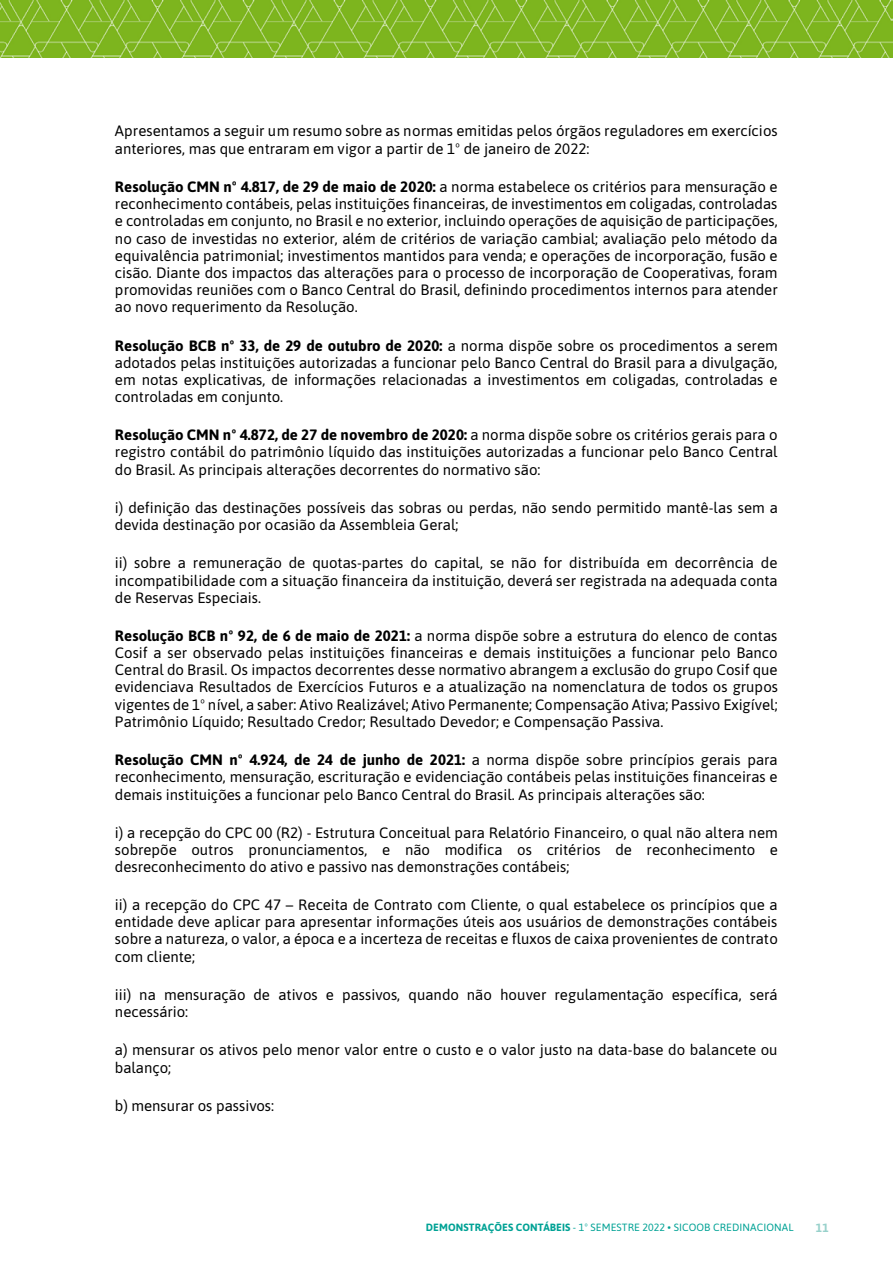
<style>
.page{position:relative;width:893px;height:1263px;background:#fff}
.page>*{position:absolute;margin:0;border:0;box-sizing:border-box;transform-origin:0 0}
.t1{font:15px/17.2px "Asap";color:#000;text-align:justify}
.t2{font:700 12px "Asap";color:#98d1cb}
.t3{font:10.5px "Asap";letter-spacing:.01em;color:#00a295}
.s1{font-weight:700}
</style>
<div class="page">
<img style="left:0;top:0;width:893px;height:57px">
<p class="t1" style="left:115px;top:122px;width:664px">Apresentamos a seguir um resumo sobre as normas emitidas pelos órgãos reguladores em exercícios anteriores, mas que entraram em vigor a partir de 1º de janeiro de 2022:</p>
<p class="t1" style="left:115px;top:177px;width:664px"><span class="s1">Resolução CMN nº 4.817, de 29 de maio de 2020:</span> a norma estabelece os critérios para mensuração e reconhecimento contábeis, pelas instituições financeiras, de investimentos em coligadas, controladas e controladas em conjunto, no Brasil e no exterior, incluindo operações de aquisição de participações, no caso de investidas no exterior, além de critérios de variação cambial; avaliação pelo método da equivalência patrimonial; investimentos mantidos para venda; e operações de incorporação, fusão e cisão. Diante dos impactos das alterações para o processo de incorporação de Cooperativas, foram promovidas reuniões com o Banco Central do Brasil, definindo procedimentos internos para atender ao novo requerimento da Resolução.</p>
<p class="t1" style="left:115px;top:336px;width:664px"><span class="s1">Resolução BCB nº 33, de 29 de outubro de 2020:</span> a norma dispõe sobre os procedimentos a serem adotados pelas instituições autorizadas a funcionar pelo Banco Central do Brasil para a divulgação, em notas explicativas, de informações relacionadas a investimentos em coligadas, controladas e controladas em conjunto.</p>
<p class="t1" style="left:115px;top:426px;width:664px"><span class="s1">Resolução CMN nº 4.872, de 27 de novembro de 2020:</span> a norma dispõe sobre os critérios gerais para o registro contábil do patrimônio líquido das instituições autorizadas a funcionar pelo Banco Central do Brasil. As principais alterações decorrentes do normativo são:</p>
<p class="t1" style="left:115px;top:498px;width:665px">i) definição das destinações possíveis das sobras ou perdas, não sendo permitido mantê-las sem a devida destinação por ocasião da Assembleia Geral;</p>
<p class="t1" style="left:115px;top:553px;width:664px">ii) sobre a remuneração de quotas-partes do capital, se não for distribuída em decorrência de incompatibilidade com a situação financeira da instituição, deverá ser registrada na adequada conta de Reservas Especiais.</p>
<p class="t1" style="left:115px;top:626px;width:664px"><span class="s1">Resolução BCB nº 92, de 6 de maio de 2021:</span> a norma dispõe sobre a estrutura do elenco de contas Cosif a ser observado pelas instituições financeiras e demais instituições a funcionar pelo Banco Central do Brasil. Os impactos decorrentes desse normativo abrangem a exclusão do grupo Cosif que evidenciava Resultados de Exercícios Futuros e a atualização na nomenclatura de todos os grupos vigentes de 1º nível, a saber: Ativo Realizável; Ativo Permanente; Compensação Ativa; Passivo Exigível; Patrimônio Líquido; Resultado Credor; Resultado Devedor; e Compensação Passiva.</p>
<p class="t1" style="left:115px;top:750px;width:664px"><span class="s1">Resolução CMN nº 4.924, de 24 de junho de 2021:</span> a norma dispõe sobre princípios gerais para reconhecimento, mensuração, escrituração e evidenciação contábeis pelas instituições financeiras e demais instituições a funcionar pelo Banco Central do Brasil. As principais alterações são:</p>
<p class="t1" style="left:115px;top:823px;width:664px">i) a recepção do CPC 00 (R2) - Estrutura Conceitual para Relatório Financeiro, o qual não altera nem sobrepõe outros pronunciamentos, e não modifica os critérios de reconhecimento e desreconhecimento do ativo e passivo nas demonstrações contábeis;</p>
<p class="t1" style="left:115px;top:895px;width:664px">ii) a recepção do CPC 47 – Receita de Contrato com Cliente, o qual estabelece os princípios que a entidade deve aplicar para apresentar informações úteis aos usuários de demonstrações contábeis sobre a natureza, o valor, a época e a incerteza de receitas e fluxos de caixa provenientes de contrato com cliente;</p>
<p class="t1" style="left:115px;top:985px;width:664px">iii) na mensuração de ativos e passivos, quando não houver regulamentação específica, será necessário:</p>
<p class="t1" style="left:115px;top:1041px;width:664px">a) mensurar os ativos pelo menor valor entre o custo e o valor justo na data-base do balancete ou balanço;</p>
<p class="t1" style="left:115px;top:1096px;width:161px">b) mensurar os passivos:</p>
<p class="t3" style="left:426px;top:1220px;width:369px"><span class="s1">DEMONSTRAÇÕES CONTÁBEIS</span> - 1º SEMESTRE 2022 • SICOOB CREDINACIONAL</p>
<p class="t2" style="left:816px;top:1219px;width:14px">11</p>
</div>
